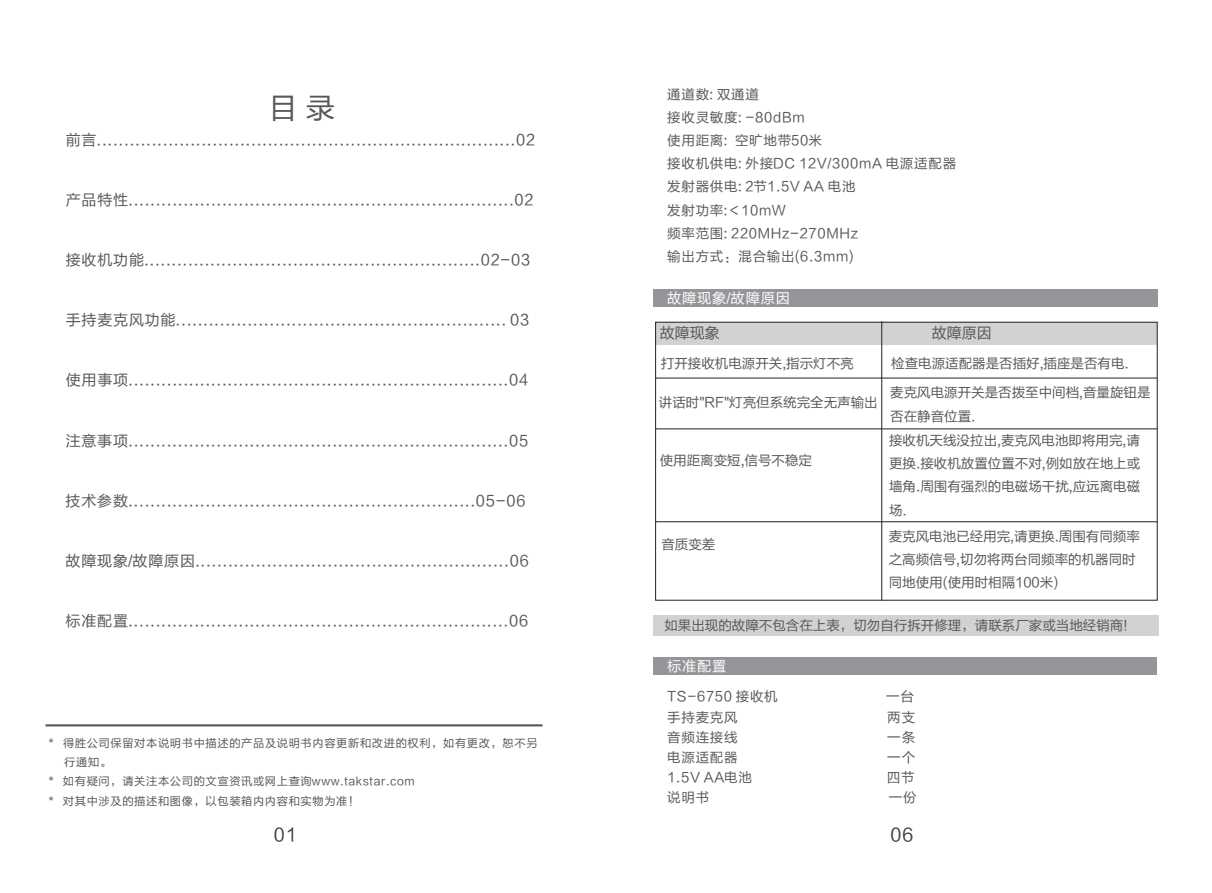
<style>
.page{position:relative;width:1212px;height:893px;background:#fff}
.page>*{position:absolute;margin:0;border:0;box-sizing:border-box;transform-origin:0 0}
.t1{font:29.25px "FZLTHK GBK1 0";color:#57585a}
.t2{font:18px "FZLTHK GBK1 0";color:#3e3e3f}
.t3{font:15px "FZLTHK GBK1 0";letter-spacing:.055em;color:#57585a}
.t4{font:14.25px "FZLTHK GBK1 0";letter-spacing:.055em;color:#fff}
.t5{font:13.5px/23.2px "FZLTHK GBK1 0";color:#57585a}
.t6{font:13.5px/23.2px "FZLTHK GBK1 0";letter-spacing:.055em;color:#57585a}
.t7{font:11.25px "FZLTHK GBK1 0";letter-spacing:.055em;color:#57585a}
</style>
<div class="page">
<hr style="left:46px;top:724px;width:496px;height:2px;background:#57585a">
<div style="left:653px;top:289px;width:505px;height:18px;background:#939598"></div>
<div style="left:656px;top:322px;width:501px;height:23px;background:#d1d2d4"></div>
<div style="left:654px;top:616px;width:505px;height:20px;background:#d1d2d4"></div>
<hr style="left:656px;top:378px;width:501px;height:1px;background:#231f20">
<hr style="left:656px;top:428px;width:501px;height:1px;background:#231f20">
<hr style="left:656px;top:521px;width:501px;height:1px;background:#231f20">
<div style="left:653px;top:657px;width:504px;height:18px;background:#939598"></div>
<hr style="left:881px;top:321px;width:1px;height:279px;background:#231f20">
<div style="left:655px;top:322px;width:502px;height:279px;border:1px solid #231f20"></div>
<h1 class="t1" style="left:269px;top:91px;width:68px">目 录</h1>
<p class="t3" style="left:66px;top:132px;width:471px">前言............................................................................02</p>
<p class="t3" style="left:66px;top:192px;width:469px">产品特性......................................................................02</p>
<p class="t3" style="left:66px;top:252px;width:466px">接收机功能.............................................................02-03</p>
<p class="t3" style="left:66px;top:312px;width:465px">手持麦克风功能............................................................ 03</p>
<p class="t3" style="left:66px;top:372px;width:464px">使用事项.....................................................................04</p>
<p class="t3" style="left:66px;top:432px;width:464px">注意事项.....................................................................05</p>
<p class="t3" style="left:66px;top:492px;width:461px">技术参数...............................................................05-06</p>
<p class="t3" style="left:66px;top:552px;width:465px">故障现象/故障原因.........................................................06</p>
<p class="t3" style="left:66px;top:612px;width:464px">标准配置.....................................................................06</p>
<p class="t6" style="left:667px;top:83px;width:290px">通道数: 双通道<br>接收灵敏度: -80dBm<br>使用距离: 空旷地带50米<br>接收机供电: 外接DC 12V/300mA 电源适配器发射器供电: 2节1.5V AA 电池<br>发射功率:＜10mW<br>频率范围: 220MHz-270MHz<br>输出方式：混合输出(6.3mm)</p>
<p class="t4" style="left:667px;top:290px;width:124px">故障现象/故障原因</p>
<p class="t3" style="left:660px;top:325px;width:61px">故障现象</p>
<p class="t3" style="left:932px;top:325px;width:61px">故障原因</p>
<p class="t5" style="left:661px;top:352px;width:194px">打开接收机电源开关,指示灯不亮</p>
<p class="t5" style="left:891px;top:352px;width:239px">检查电源适配器是否插好,插座是否有电.</p>
<p class="t5" style="left:659px;top:391px;width:220px">讲话时"RF"灯亮但系统完全无声输出</p>
<p class="t5" style="left:890px;top:381px;width:262px">麦克风电源开关是否拨至中间档,音量旋钮是否在静音位置.</p>
<p class="t5" style="left:660px;top:449px;width:154px">使用距离变短,信号不稳定</p>
<p class="t5" style="left:889px;top:429px;width:253px;text-align:justify">接收机天线没拉出,麦克风电池即将用完,请更换.接收机放置位置不对,例如放在地上或墙角.周围有强烈的电磁场干扰,应远离电磁场.</p>
<p class="t5" style="left:661px;top:533px;width:55px">音质变差</p>
<p class="t5" style="left:889px;top:525px;width:253px">麦克风电池已经用完,请更换.周围有同频率之高频信号,切勿将两台同频率的机器同时同地使用(使用时相隔100米)</p>
<p class="t5" style="left:664px;top:614px;width:465px">如果出现的故障不包含在上表，切勿自行拆开修理，请联系厂家或当地经销商!</p>
<p class="t4" style="left:667px;top:658px;width:61px">标准配置</p>
<p class="t6" style="left:667px;top:685px;width:112px">TS-6750 接收机</p>
<p class="t5" style="left:886px;top:685px;width:29px">一台</p>
<p class="t5" style="left:667px;top:706px;width:72px">手持麦克风</p>
<p class="t5" style="left:887px;top:706px;width:29px">两支</p>
<p class="t5" style="left:667px;top:726px;width:72px">音频连接线</p>
<p class="t5" style="left:887px;top:726px;width:29px">一条</p>
<p class="t5" style="left:667px;top:746px;width:72px">电源适配器</p>
<p class="t5" style="left:887px;top:746px;width:29px">一个</p>
<p class="t5" style="left:667px;top:766px;width:86px">1.5V AA电池</p>
<p class="t5" style="left:887px;top:766px;width:29px">四节</p>
<p class="t5" style="left:667px;top:786px;width:43px">说明书</p>
<p class="t5" style="left:889px;top:786px;width:29px">一份</p>
<p class="t7" style="left:49px;top:737px;width:490px">* 得胜公司保留对本说明书中描述的产品及说明书内容更新和改进的权利，如有更改，恕不另</p>
<p class="t7" style="left:64px;top:756px;width:48px">行通知。</p>
<p class="t7" style="left:49px;top:775px;width:367px">* 如有疑问，请关注本公司的文宣资讯或网上查询www.takstar.com</p>
<p class="t7" style="left:49px;top:795px;width:312px">* 对其中涉及的描述和图像，以包装箱内内容和实物为准！</p>
<p class="t2" style="left:274px;top:824px;width:24px">01</p>
<p class="t2" style="left:890px;top:824px;width:24px">06</p>
</div>
